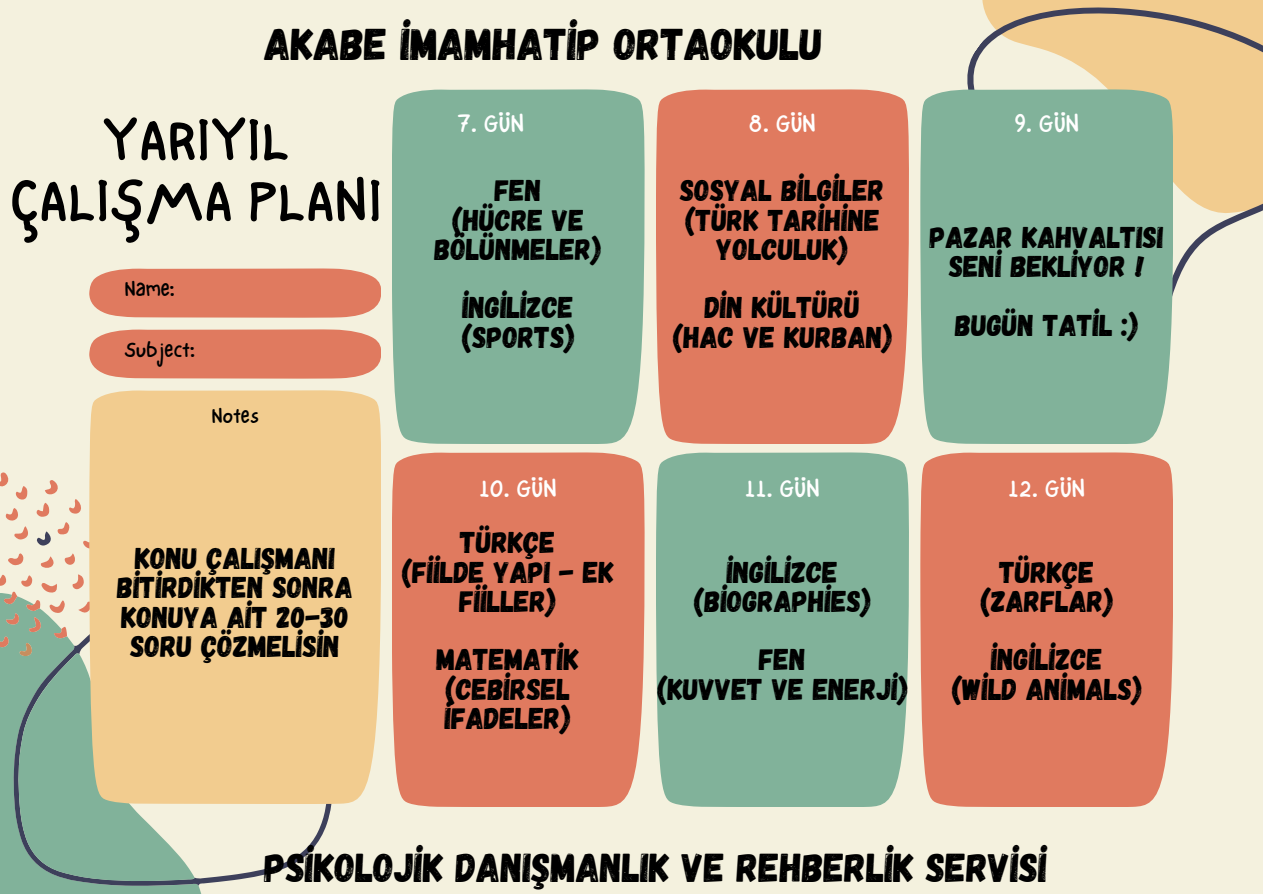
<style>
.page{position:relative;width:1263px;height:894px;background:#fff}
.page>*{position:absolute;margin:0;border:0;box-sizing:border-box;transform-origin:0 0}
.t1{font:61.5px/60.8px "NF One Little Font Regular";color:#000;text-align:center}
.t2{font:44.25px "Gagalin";color:#000}
.t3{font:40.2px "Gagalin";color:#000}
.t4{font:30px/29.2px "Gagalin";color:#000;text-align:center}
.t5{font:25.5px "NF One Little Font Regular";color:#fff}
.t6{font:21px "NF One Little Font Regular";color:#000}
</style>
<div class="page">
<div style="left:0;top:0;width:1263px;height:893px;background:#f4f1de"></div>
<svg style="left:89px;top:268px;width:292px;height:50px;background:#e18368"></svg>
<svg style="left:89px;top:329px;width:292px;height:49px;background:#e18167"></svg>
<div style="left:0;top:881px;width:201px;height:12px;background:#81b29a"></div>
<svg style="left:13px;top:803px;width:320px;height:82px"></svg>
<svg style="left:0;top:472px;width:195px;height:409px"></svg>
<div style="left:89px;top:390px;width:292px;height:413px;background:#f2cc8f"></div>
<div style="left:392px;top:89px;width:252px;height:355px;background:#81b29a"></div>
<div style="left:392px;top:452px;width:252px;height:355px;background:#e07a5f"></div>
<svg style="left:967px;top:0;width:296px;height:293px;fill:#f2cc8f"></svg>
<div style="left:920px;top:89px;width:253px;height:355px;background:#81b29a"></div>
<div style="left:920px;top:452px;width:253px;height:355px;background:#e07a5f"></div>
<div style="left:656px;top:89px;width:253px;height:355px;background:#e07a5f"></div>
<div style="left:656px;top:452px;width:253px;height:355px;background:#81b29a"></div>
<h2 class="t2" style="left:265px;top:17px;width:560px">AKABE İMAMHATİP ORTAOKULU</h2>
<h1 class="t1" style="left:9px;top:109px;width:375px">YARIYIL<br>ÇALIŞMA PLANI</h1>
<p class="t6" style="left:124px;top:276px;width:52px">Name:</p>
<p class="t6" style="left:124px;top:337px;width:73px">Subject:</p>
<p class="t6" style="left:212px;top:403px;width:49px">Notes</p>
<p class="t4" style="left:117px;top:544px;width:238px">KONU ÇALIŞMANI<br>BİTİRDİKTEN SONRA<br>KONUYA AİT 20-30<br>SORU ÇÖZMELİSİN</p>
<p class="t5" style="left:458px;top:108px;width:68px">7. GÜN</p>
<p class="t5" style="left:749px;top:108px;width:69px">8. GÜN</p>
<p class="t5" style="left:1014px;top:108px;width:67px">9. GÜN</p>
<p class="t4" style="left:435px;top:176px;width:168px">FEN<br>(HÜCRE VE<br>BÖLÜNMELER)</p>
<p class="t4" style="left:461px;top:293px;width:115px;text-align:left">İNGİLİZCE (SPORTS)</p>
<p class="t4" style="left:680px;top:176px;width:206px">SOSYAL BİLGİLER (TÜRK TARİHİNE<br>YOLCULUK)</p>
<p class="t4" style="left:672px;top:293px;width:221px">DİN KÜLTÜRÜ (HAC VE KURBAN)</p>
<p class="t4" style="left:930px;top:223px;width:236px">PAZAR KAHVALTISI<br>SENİ BEKLİYOR !</p>
<p class="t4" style="left:955px;top:311px;width:184px">BUGÜN TATİL :)</p>
<p class="t5" style="left:479px;top:472px;width:79px">10. GÜN</p>
<p class="t5" style="left:745px;top:472px;width:77px">11. GÜN</p>
<p class="t5" style="left:1008px;top:472px;width:79px">12. GÜN</p>
<p class="t4" style="left:401px;top:528px;width:214px">TÜRKÇE<br>(FİİLDE YAPI - EK<br>FİİLLER)</p>
<p class="t4" style="left:436px;top:645px;width:144px;text-align:left">MATEMATİK (CEBİRSEL<br>İFADELER)</p>
<p class="t4" style="left:694px;top:557px;width:179px">İNGİLİZCE (BİOGRAPHİES)</p>
<p class="t4" style="left:657px;top:645px;width:253px">FEN<br>(KUVVET VE ENERJİ)</p>
<p class="t4" style="left:980px;top:557px;width:135px">TÜRKÇE (ZARFLAR)</p>
<p class="t4" style="left:951px;top:645px;width:192px">İNGİLİZCE<br>(WİLD ANİMALS)</p>
<h3 class="t3" style="left:265px;top:842px;width:784px">PSİKOLOJİK DANIŞMANLIK VE REHBERLİK SERVİSİ</h3>
</div>
